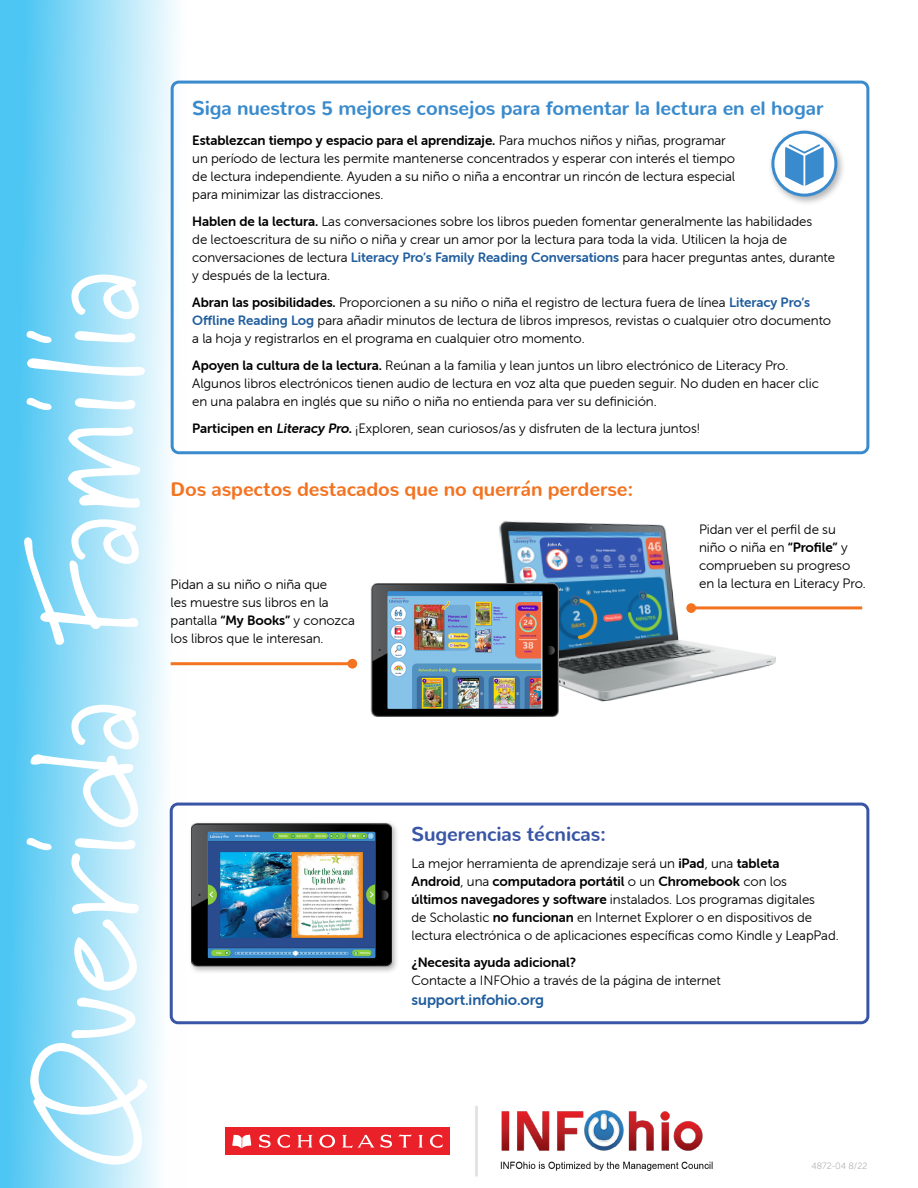
<style>
.page{position:relative;width:918px;height:1188px;background:#fff}
.page>*{position:absolute;margin:0;border:0;box-sizing:border-box;transform-origin:0 0}
.t1{font:150px "Marydale";letter-spacing:-.01em;color:#fff}
.t2{font:800 19.5px "Nunito";letter-spacing:-.005em;color:#3a8bcd}
.t3{font:800 19.5px "Nunito";letter-spacing:-.005em;color:#f47321}
.t4{font:800 19.5px "Nunito";letter-spacing:-.005em;color:#3955a5}
.t5{font:15px "Museo Sans Rounded 700";letter-spacing:-.005em;color:#215e9e}
.t6{font:13.5px/18px "Museo Sans Rounded 300";letter-spacing:-.005em;color:#000}
.t7{font:13.5px "Museo Sans Rounded 700";letter-spacing:-.005em;color:#000}
.t8{font:9px "Museo Sans 100";color:#939393}
.s1{font-family:"Museo Sans Rounded 300"}
.s2{font-family:"Museo Sans Rounded 700"}
.s3{font-family:"Museo Sans Rounded 700";color:#215e9e}
</style>
<div class="page">
<img style="left:499px;top:521px;width:279px;height:181px">
<div style="left:0;top:0;width:186px;height:1188px;background:linear-gradient(to right,#40c2f2,#fffffe)"></div>
<div style="left:171px;top:81px;width:698px;height:373px;border:3px solid #3a8bcd;border-radius:7px"></div>
<img style="left:371px;top:583px;width:188px;height:134px">
<div style="left:768px;top:127px;width:78px;height:79px;background:#000;opacity:.3"></div>
<svg style="left:773px;top:132px;width:63px;height:63px"></svg>
<div style="left:771px;top:131px;width:66px;height:66px;border:3px solid #3a8bcd;border-radius:50%"></div>
<svg style="left:785px;top:144px;width:39px;height:42px"></svg>
<hr style="left:171px;top:662px;width:181px;height:3px;background:#f47321">
<hr style="left:691px;top:606px;width:171px;height:3px;background:#f47321">
<div style="left:348px;top:659px;width:9px;height:10px;background:#f47321;border-radius:50%"></div>
<div style="left:686px;top:603px;width:10px;height:10px;background:#f47321;border-radius:50%"></div>
<div style="left:225px;top:1128px;width:224px;height:27px;background:#ea2128"></div>
<svg style="left:232px;top:1135px;width:19px;height:14px"></svg>
<svg style="left:259px;top:1134px;width:12px;height:14px"></svg>
<svg style="left:277px;top:1135px;width:13px;height:13px"></svg>
<svg style="left:297px;top:1135px;width:16px;height:12px"></svg>
<svg style="left:398px;top:1134px;width:14px;height:13px"></svg>
<svg style="left:418px;top:1135px;width:5px;height:12px"></svg>
<svg style="left:430px;top:1135px;width:13px;height:13px"></svg>
<svg style="left:319px;top:1135px;width:16px;height:13px"></svg>
<svg style="left:342px;top:1134px;width:50px;height:14px"></svg>
<img style="left:501px;top:1110px;width:212px;height:61px">
<hr style="left:475px;top:1107px;width:3px;height:68px;background:#e2e3e4">
<div style="left:170px;top:803px;width:699px;height:221px;border:3px solid #3955a5;border-radius:7px"></div>
<div style="left:189px;top:820px;width:211px;height:154px;background:#000;opacity:.3"></div>
<img style="left:192px;top:824px;width:199px;height:142px">
<img style="left:208px;top:832px;width:167px;height:125px">
<h1 class="t1" style="left:-3px;top:1166px;width:898px;rotate:-90deg">Querida Familia</h1>
<h2 class="t2" style="left:192px;top:91px;width:633px">Siga nuestros 5 mejores consejos para fomentar la lectura en el hogar</h2>
<p class="t7" style="left:192px;top:133px;width:535px">Establezcan tiempo y espacio para el aprendizaje. <span class="s1">Para muchos niños y niñas, programar</span></p>
<p class="t6" style="left:192px;top:150px;width:544px;text-align:justify">un período de lectura les permite mantenerse concentrados y esperar con interés el tiempo de lectura independiente. Ayuden a su niño o niña a encontrar un rincón de lectura especial para minimizar las distracciones.</p>
<p class="t6" style="left:192px;top:213px;width:644px"><span class="s2">Hablen de la lectura.</span> Las conversaciones sobre los libros pueden fomentar generalmente las habilidades<br>de lectoescritura de su niño o niña y crear un amor por la lectura para toda la vida. Utilicen la hoja de conversaciones de lectura <span class="s3">Literacy Pro’s Family Reading Conversations</span> para hacer preguntas antes, durante y después de la lectura.</p>
<p class="t6" style="left:192px;top:294px;width:640px"><span class="s2">Abran las posibilidades.</span> Proporcionen a su niño o niña el registro de lectura fuera de línea <span class="s3">Literacy Pro’s<br>Offline Reading Log</span> para añadir minutos de lectura de libros impresos, revistas o cualquier otro documento a la hoja y registrarlos en el programa en cualquier otro momento.</p>
<p class="t6" style="left:192px;top:357px;width:628px"><span class="s2">Apoyen la cultura de la lectura.</span> Reúnan a la familia y lean juntos un libro electrónico de Literacy Pro.<br>Algunos libros electrónicos tienen audio de lectura en voz alta que pueden seguir. No duden en hacer clic en una palabra en inglés que su niño o niña no entienda para ver su definición.</p>
<p class="t6" style="left:192px;top:420px;width:509px"><span class="s2">Participen en Literacy Pro.</span> ¡Exploren, sean curiosos/as y disfruten de la lectura juntos!</p>
<h2 class="t3" style="left:171px;top:472px;width:464px">Dos aspectos destacados que no querrán perderse:</h2>
<p class="t6" style="left:171px;top:575px;width:186px">Pidan a su niño o niña que<br>les muestre sus libros en la pantalla <span class="s2">“My Books”</span> y conozca los libros que le interesan.</p>
<p class="t6" style="left:699px;top:521px;width:168px">Pidan ver el perfil de su niño o niña en <span class="s2">“Profile”</span> y comprueben su progreso en la lectura en Literacy Pro.</p>
<h2 class="t4" style="left:412px;top:816px;width:196px">Sugerencias técnicas:</h2>
<p class="t6" style="left:412px;top:855px;width:370px">La mejor herramienta de aprendizaje será un <span class="s2">iPad</span>, una <span class="s2">tableta</span></p>
<p class="t7" style="left:412px;top:874px;width:377px">Android<span class="s1">, una</span> computadora portátil <span class="s1">o un</span> Chromebook <span class="s1">con los</span></p>
<p class="t6" style="left:412px;top:891px;width:429px"><span class="s2">últimos navegadores y software</span> instalados. Los programas digitales<br>de Scholastic <span class="s2">no funcionan</span> en Internet Explorer o en dispositivos de lectura electrónica o de aplicaciones específicas como Kindle y LeapPad.</p>
<p class="t7" style="left:412px;top:955px;width:166px">¿Necesita ayuda adicional?</p>
<p class="t6" style="left:412px;top:972px;width:311px">Contacte a INFOhio a través de la página de internet</p>
<p class="t5" style="left:412px;top:991px;width:134px">support.infohio.org</p>
<p class="t8" style="left:812px;top:1162px;width:57px">4872-04 8/22</p>
</div>
